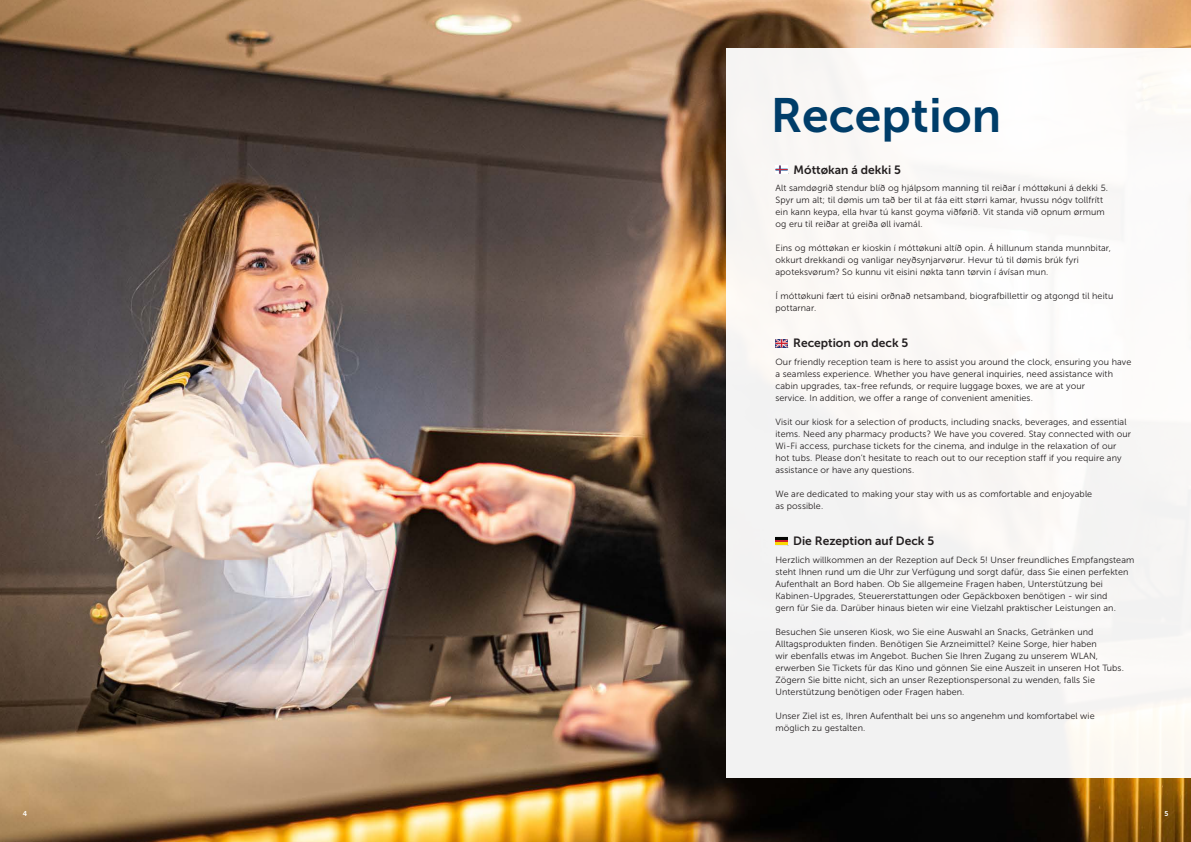
<style>
.page{position:relative;width:1191px;height:842px;background:#fff}
.page>*{position:absolute;margin:0;border:0;box-sizing:border-box;transform-origin:0 0}
.Yvurskrift{font:48px "Museo Sans 700";color:#003d69}
.Mellemrubrik{font:12px "Museo Sans 700";color:#231f20}
.Breadtext{font:9px/12px "Museo Sans 300";letter-spacing:.01em;color:#231f20}
.t1{font:7px "Museo Sans 700";color:#fff}
</style>
<div class="page">
<img style="left:0;top:0;width:1191px;height:842px">
<div style="left:726px;top:49px;width:465px;height:729px;background:#f9f7f5"></div>
<svg style="left:775px;top:166px;width:12px;height:8px"></svg>
<svg style="left:775px;top:339px;width:12px;height:8px"></svg>
<svg style="left:775px;top:537px;width:12px;height:8px"></svg>
<p class="Yvurskrift" style="left:771px;top:89px;width:232px">Reception</p>
<p class="Mellemrubrik" style="left:793px;top:163px;width:109px">Móttøkan á dekki 5</p>
<p class="Breadtext" style="left:775px;top:182px;width:334px">Alt samdøgrið stendur blíð og hjálpsom manning til reiðar í móttøkuni á dekki 5.</p>
<p class="Breadtext" style="left:775px;top:194px;width:329px">Spyr um alt; til dømis um tað ber til at fáa eitt størri kamar, hvussu nógv tollfrítt</p>
<p class="Breadtext" style="left:775px;top:206px;width:331px">ein kann keypa, ella hvar tú kanst goyma viðførið. Vit standa við opnum ørmum</p>
<p class="Breadtext" style="left:775px;top:218px;width:149px">og eru til reiðar at greiða øll ivamál.</p>
<p class="Breadtext" style="left:775px;top:242px;width:337px">Eins og móttøkan er kioskin í móttøkuni altíð opin. Á hillunum standa munnbitar, okkurt drekkandi og vanligar neyðsynjarvørur. Hevur tú til dømis brúk fyri</p>
<p class="Breadtext" style="left:775px;top:266px;width:274px">apoteksvørum? So kunnu vit eisini nøkta tann tørvin í ávísan mun.</p>
<p class="Breadtext" style="left:775px;top:290px;width:339px">Í móttøkuni fært tú eisini orðnað netsamband, biografbillettir og atgongd til heitu pottarnar.</p>
<p class="Mellemrubrik" style="left:793px;top:337px;width:117px">Reception on deck 5</p>
<p class="Breadtext" style="left:775px;top:356px;width:357px">Our friendly reception team is here to assist you around the clock, ensuring you have a seamless experience. Whether you have general inquiries, need assistance with cabin upgrades, tax-free refunds, or require luggage boxes, we are at your</p>
<p class="Breadtext" style="left:775px;top:392px;width:259px">service. In addition, we offer a range of convenient amenities.</p>
<p class="Breadtext" style="left:775px;top:416px;width:357px">Visit our kiosk for a selection of products, including snacks, beverages, and essential items. Need any pharmacy products? We have you covered. Stay connected with our Wi-Fi access, purchase tickets for the cinema, and indulge in the relaxation of our hot tubs. Please don’t hesitate to reach out to our reception staff if you require any assistance or have any questions.</p>
<p class="Breadtext" style="left:775px;top:488px;width:318px">We are dedicated to making your stay with us as comfortable and enjoyable</p>
<p class="Breadtext" style="left:775px;top:500px;width:49px">as possible.</p>
<p class="Mellemrubrik" style="left:793px;top:534px;width:143px">Die Rezeption auf Deck 5</p>
<p class="Breadtext" style="left:775px;top:554px;width:360px">Herzlich willkommen an der Rezeption auf Deck 5! Unser freundliches Empfangsteam steht Ihnen rund um die Uhr zur Verfügung und sorgt dafür, dass Sie einen perfekten Aufenthalt an Bord haben. Ob Sie allgemeine Fragen haben, Unterstützung bei Kabinen-Upgrades, Steuererstattungen oder Gepäckboxen benötigen - wir sind<br>gern für Sie da. Darüber hinaus bieten wir eine Vielzahl praktischer Leistungen an.</p>
<p class="Breadtext" style="left:775px;top:626px;width:319px">Besuchen Sie unseren Kiosk, wo Sie eine Auswahl an Snacks, Getränken und</p>
<p class="Breadtext" style="left:775px;top:638px;width:323px">Alltagsprodukten finden. Benötigen Sie Arzneimittel? Keine Sorge, hier haben</p>
<p class="Breadtext" style="left:775px;top:650px;width:324px">wir ebenfalls etwas im Angebot. Buchen Sie Ihren Zugang zu unserem WLAN,</p>
<p class="Breadtext" style="left:775px;top:662px;width:350px">erwerben Sie Tickets für das Kino und gönnen Sie eine Auszeit in unseren Hot Tubs.</p>
<p class="Breadtext" style="left:775px;top:674px;width:321px">Zögern Sie bitte nicht, sich an unser Rezeptionspersonal zu wenden, falls Sie</p>
<p class="Breadtext" style="left:775px;top:686px;width:190px">Unterstützung benötigen oder Fragen haben.</p>
<p class="Breadtext" style="left:775px;top:710px;width:321px">Unser Ziel ist es, Ihren Aufenthalt bei uns so angenehm und komfortabel wie möglich zu gestalten.</p>
<p class="t1" style="left:23px;top:810px;width:6px">4</p>
<p class="t1" style="left:1164px;top:810px;width:5px">5</p>
</div>
